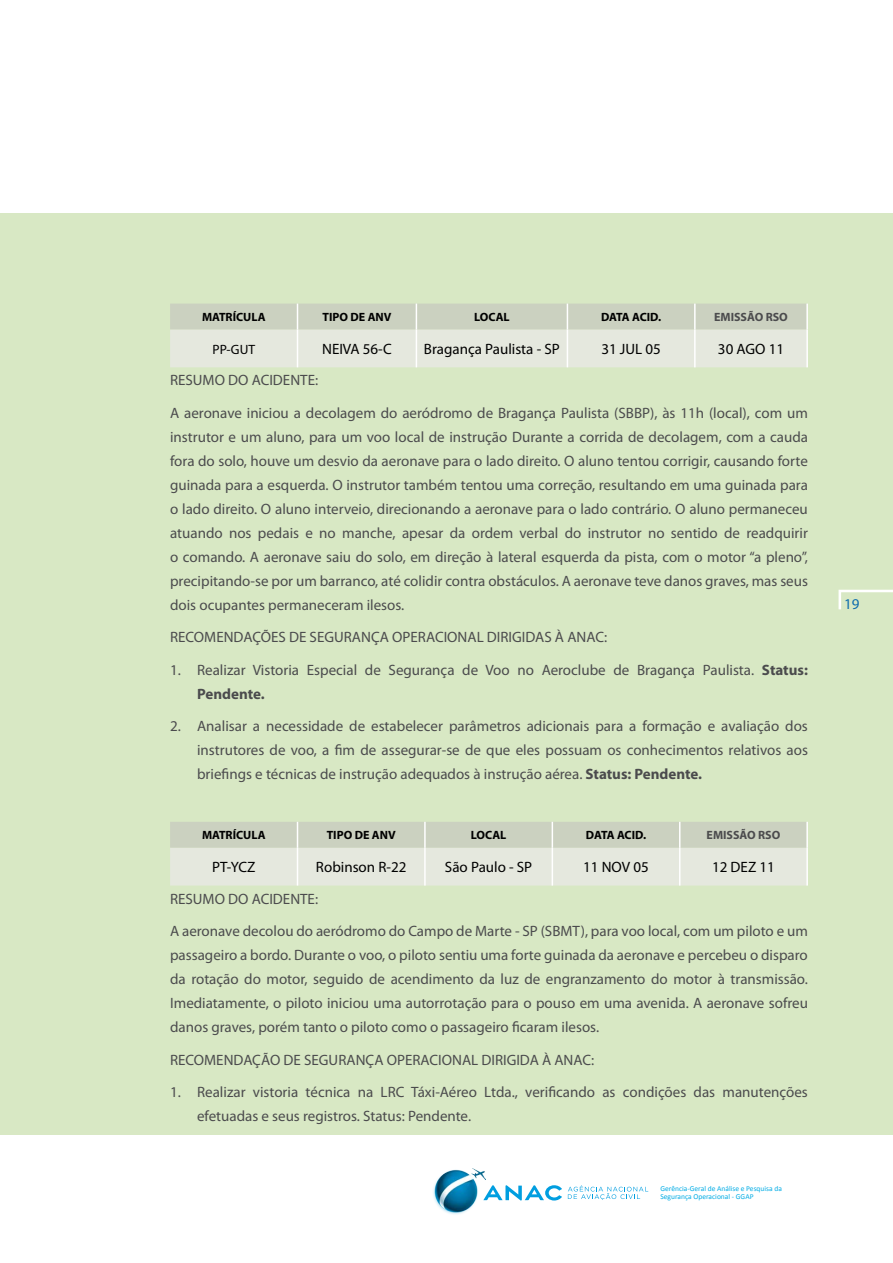
<style>
.page{position:relative;width:893px;height:1263px;background:#fff}
.page>*{position:absolute;margin:0;border:0;box-sizing:border-box;transform-origin:0 0}
.t1{font:15px/24px "Myriad Pro";color:#4b4b4d}
.t2{font:15px "Myriad Pro";color:#000}
.t3{font:15px "Myriad Pro";color:#0d6cad}
.t4{font:13.5px "Myriad Pro";color:#000}
.t5{font:700 12px "Myriad Pro";color:#000}
.t6{font:700 12px "Myriad Pro";color:#4b4b4d}
.t7{font:700 12px "Myriad Pro";letter-spacing:-.02em;color:#000}
.t8{font:7.5px/8.2px "Calibri";color:#00ace5}
.s1{font-weight:700}
</style>
<div class="page">
<div style="left:0;top:213px;width:893px;height:922px;background:#d8e8c4"></div>
<svg style="left:838px;top:589px;width:55px;height:21px"></svg>
<svg style="left:486px;top:1185px;width:76px;height:16px"></svg>
<svg style="left:568px;top:1185px;width:80px;height:15px"></svg>
<img style="left:433px;top:1168px;width:53px;height:47px">
<hr style="left:806px;top:304px;width:2px;height:26px;background:#fff">
<hr style="left:806px;top:330px;width:2px;height:37px;background:#fff">
<svg style="left:170px;top:304px;width:637px;height:63px;background:#daded2"></svg>
<hr style="left:297px;top:330px;width:1px;height:37px;background:#fff">
<hr style="left:806px;top:822px;width:2px;height:26px;background:#fff">
<hr style="left:806px;top:848px;width:2px;height:37px;background:#fff">
<svg style="left:170px;top:822px;width:637px;height:63px;background:#daded2"></svg>
<hr style="left:297px;top:848px;width:1px;height:37px;background:#fff">
<p class="t5" style="left:202px;top:309px;width:65px">MATRÍCULA</p>
<p class="t5" style="left:322px;top:309px;width:70px">TIPO DE ANV</p>
<p class="t5" style="left:474px;top:309px;width:37px">LOCAL</p>
<p class="t7" style="left:601px;top:309px;width:62px">DATA ACID.</p>
<p class="t6" style="left:714px;top:309px;width:75px">EMISSÃO RSO</p>
<p class="t4" style="left:212px;top:341px;width:44px">PP-GUT</p>
<p class="t2" style="left:322px;top:340px;width:71px">NEIVA 56-C</p>
<p class="t2" style="left:424px;top:340px;width:137px">Bragança Paulista - SP</p>
<p class="t2" style="left:601px;top:340px;width:61px">31 JUL 05</p>
<p class="t2" style="left:718px;top:340px;width:68px">30 AGO 11</p>
<p class="t1" style="left:170px;top:364px;width:639px;line-height:32.5px">RESUMO DO ACIDENTE:<br>A aeronave iniciou a decolagem do aeródromo de Bragança Paulista (SBBP), às 11h (local), com um</p>
<p class="t1" style="left:170px;top:425px;width:639px;text-align:justify">instrutor e um aluno, para um voo local de instrução Durante a corrida de decolagem, com a cauda fora do solo, houve um desvio da aeronave para o lado direito. O aluno tentou corrigir, causando forte guinada para a esquerda. O instrutor também tentou uma correção, resultando em uma guinada para o lado direito. O aluno interveio, direcionando a aeronave para o lado contrário. O aluno permaneceu atuando nos pedais e no manche, apesar da ordem verbal do instrutor no sentido de readquirir o comando. A aeronave saiu do solo, em direção à lateral esquerda da pista, com o motor “a pleno”, precipitando-se por um barranco, até colidir contra obstáculos. A aeronave teve danos graves, mas seus dois ocupantes permaneceram ilesos.</p>
<p class="t1" style="left:170px;top:625px;width:439px">RECOMENDAÇÕES DE SEGURANÇA OPERACIONAL DIRIGIDAS À ANAC:</p>
<p class="t1" style="left:197px;top:658px;width:612px;text-indent:-27px">1. Realizar Vistoria Especial de Segurança de Voo no Aeroclube de Bragança Paulista. <span class="s1">Status:<br>Pendente.</span></p>
<p class="t1" style="left:197px;top:714px;width:612px;text-align:justify;text-indent:-27px">2. Analisar a necessidade de estabelecer parâmetros adicionais para a formação e avaliação dos instrutores de voo, a fim de assegurar-se de que eles possuam os conhecimentos relativos aos briefings e técnicas de instrução adequados à instrução aérea. <span class="s1">Status: Pendente.</span></p>
<p class="t5" style="left:202px;top:827px;width:65px">MATRÍCULA</p>
<p class="t5" style="left:327px;top:827px;width:70px">TIPO DE ANV</p>
<p class="t5" style="left:471px;top:827px;width:37px">LOCAL</p>
<p class="t7" style="left:586px;top:827px;width:62px">DATA ACID.</p>
<p class="t6" style="left:707px;top:827px;width:75px">EMISSÃO RSO</p>
<p class="t2" style="left:212px;top:858px;width:45px">PT-YCZ</p>
<p class="t2" style="left:316px;top:858px;width:92px">Robinson R-22</p>
<p class="t2" style="left:445px;top:858px;width:89px">São Paulo - SP</p>
<p class="t2" style="left:583px;top:858px;width:67px">11 NOV 05</p>
<p class="t2" style="left:712px;top:858px;width:64px">12 DEZ 11</p>
<p class="t1" style="left:170px;top:882px;width:639px;line-height:32.5px">RESUMO DO ACIDENTE:<br>A aeronave decolou do aeródromo do Campo de Marte - SP (SBMT), para voo local, com um piloto e um</p>
<p class="t1" style="left:170px;top:943px;width:639px;text-align:justify">passageiro a bordo. Durante o voo, o piloto sentiu uma forte guinada da aeronave e percebeu o disparo da rotação do motor, seguido de acendimento da luz de engranzamento do motor à transmissão.<br>Imediatamente, o piloto iniciou uma autorrotação para o pouso em uma avenida. A aeronave sofreu danos graves, porém tanto o piloto como o passageiro ficaram ilesos.</p>
<p class="t1" style="left:170px;top:1047px;width:426px">RECOMENDAÇÃO DE SEGURANÇA OPERACIONAL DIRIGIDA À ANAC:</p>
<p class="t1" style="left:197px;top:1080px;width:612px;text-indent:-27px">1. Realizar vistoria técnica na LRC Táxi-Aéreo Ltda., verificando as condições das manutenções efetuadas e seus registros. Status: Pendente.</p>
<p class="t8" style="left:660px;top:1184px;width:123px">Gerência-Geral de Análise e Pesquisa da<br>Segurança Operacional - GGAP</p>
<p class="t3" style="left:844px;top:595px;width:17px">19</p>
</div>
